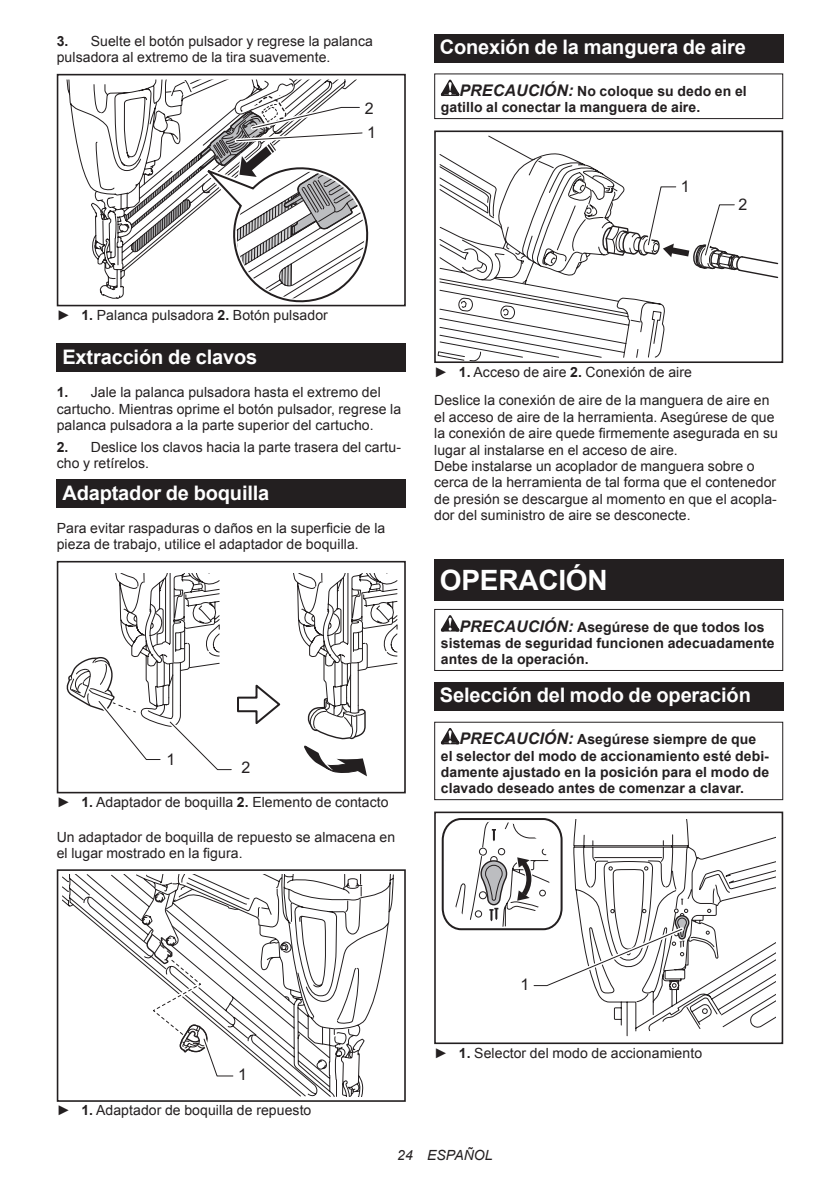
<style>
.page{position:relative;width:840px;height:1191px;background:#fff}
.page>*{position:absolute;margin:0;border:0;box-sizing:border-box;transform-origin:0 0}
.t1{font:700 28px "Arial";letter-spacing:-.01em;color:#fff}
.t2{font:700 20px "Arial";letter-spacing:-.01em;color:#fff}
.t3{font:16px "Arial";color:#231f20}
.t4{font:14px/16.4px "Arial";letter-spacing:.005em;color:#231f20}
.t5{font:700 14px/16.4px "Arial";letter-spacing:.005em;color:#231f20}
.t6{font:italic 14px "Arial";letter-spacing:.005em;color:#231f20}
.s1{font-weight:700}
.s2{font-style:italic;font-size:16px}
</style>
<div class="page">
<svg style="left:66px;top:79px;width:53px;height:220px"></svg>
<div style="left:57px;top:74px;width:348px;height:232px;border:2px solid #231f20"></div>
<svg style="left:119px;top:78px;width:260px;height:228px"></svg>
<div style="left:57px;top:344px;width:348px;height:28px;background:#231f20"></div>
<div style="left:57px;top:480px;width:348px;height:28px;background:#231f20"></div>
<div style="left:57px;top:561px;width:348px;height:232px;border:2px solid #231f20"></div>
<svg style="left:66px;top:573px;width:331px;height:203px"></svg>
<svg style="left:62px;top:875px;width:332px;height:221px"></svg>
<svg style="left:74px;top:875px;width:275px;height:194px"></svg>
<div style="left:57px;top:869px;width:348px;height:232px;border:2px solid #231f20"></div>
<svg style="left:144px;top:932px;width:93px;height:148px"></svg>
<div style="left:434px;top:34px;width:348px;height:29px;background:#231f20"></div>
<svg style="left:440px;top:80px;width:19px;height:16px"></svg>
<div style="left:434px;top:73px;width:348px;height:46px;border:1px solid #231f20"></div>
<svg style="left:437px;top:135px;width:228px;height:225px"></svg>
<div style="left:434px;top:130px;width:348px;height:233px;border:2px solid #231f20"></div>
<svg style="left:569px;top:174px;width:209px;height:105px"></svg>
<div style="left:434px;top:560px;width:348px;height:41px;background:#231f20"></div>
<svg style="left:440px;top:615px;width:19px;height:16px"></svg>
<div style="left:434px;top:609px;width:348px;height:62px;border:1px solid #231f20"></div>
<div style="left:434px;top:682px;width:348px;height:29px;background:#231f20"></div>
<svg style="left:440px;top:728px;width:19px;height:16px"></svg>
<div style="left:434px;top:721px;width:348px;height:79px;border:1px solid #231f20"></div>
<svg style="left:595px;top:837px;width:180px;height:199px"></svg>
<div style="left:434px;top:811px;width:348px;height:233px;border:2px solid #231f20"></div>
<svg style="left:441px;top:818px;width:276px;height:171px"></svg>
<p class="t4" style="left:57px;top:33px;width:317px"><span class="s1">3.</span> Suelte el botón pulsador y regrese la palanca pulsadora al extremo de la tira suavemente.</p>
<p class="t3" style="left:364px;top:97px;width:10px">2</p>
<p class="t3" style="left:367px;top:122px;width:10px">1</p>
<h2 class="t2" style="left:439px;top:34px;width:307px">Conexión de la manguera de aire</h2>
<p class="t5" style="left:440px;top:83px;width:307px;text-indent:19px"><span class="s2">PRECAUCIÓN:</span> No coloque su dedo en el gatillo al conectar la manguera de aire.</p>
<p class="t3" style="left:680px;top:176px;width:10px">1</p>
<p class="t3" style="left:738px;top:194px;width:10px">2</p>
<p class="t4" style="left:57px;top:307px;width:272px">► <span class="s1">1.</span> Palanca pulsadora <span class="s1">2.</span> Botón pulsador</p>
<h2 class="t2" style="left:62px;top:343px;width:196px">Extracción de clavos</h2>
<p class="t4" style="left:57px;top:384px;width:346px"><span class="s1">1.</span> Jale la palanca pulsadora hasta el extremo del cartucho. Mientras oprime el botón pulsador, regrese la palanca pulsadora a la parte superior del cartucho.</p>
<p class="t4" style="left:57px;top:439px;width:345px"><span class="s1">2.</span> Deslice los clavos hacia la parte trasera del cartu&shy;cho y retírelos.</p>
<h2 class="t2" style="left:62px;top:479px;width:208px">Adaptador de boquilla</h2>
<p class="t4" style="left:57px;top:520px;width:330px">Para evitar raspaduras o daños en la superficie de la pieza de trabajo, utilice el adaptador de boquilla.</p>
<p class="t3" style="left:166px;top:749px;width:10px">1</p>
<p class="t3" style="left:241px;top:757px;width:10px">2</p>
<p class="t4" style="left:57px;top:794px;width:333px">► <span class="s1">1.</span> Adaptador de boquilla <span class="s1">2.</span> Elemento de contacto</p>
<p class="t4" style="left:57px;top:828px;width:340px">Un adaptador de boquilla de repuesto se almacena en el lugar mostrado en la figura.</p>
<p class="t4" style="left:434px;top:357px;width:337px;line-height:28.8px">► <span class="s1">1.</span> Acceso de aire <span class="s1">2.</span> Conexión de aire<br>Deslice la conexión de aire de la manguera de aire en</p>
<p class="t4" style="left:434px;top:409px;width:345px">el acceso de aire de la herramienta. Asegúrese de que la conexión de aire quede firmemente asegurada en su lugar al instalarse en el acceso de aire.<br>Debe instalarse un acoplador de manguera sobre o cerca de la herramienta de tal forma que el contenedor de presión se descargue al momento en que el acopla&shy;dor del suministro de aire se desconecte.</p>
<h1 class="t1" style="left:439px;top:561px;width:169px">OPERACIÓN</h1>
<p class="t5" style="left:440px;top:619px;width:335px;text-indent:19px"><span class="s2">PRECAUCIÓN:</span> Asegúrese de que todos los sistemas de seguridad funcionen adecuadamente antes de la operación.</p>
<h2 class="t2" style="left:439px;top:682px;width:312px">Selección del modo de operación</h2>
<p class="t5" style="left:440px;top:731px;width:330px;text-indent:19px"><span class="s2">PRECAUCIÓN:</span> Asegúrese siempre de que el selector del modo de accionamiento esté debi&shy;damente ajustado en la posición para el modo de clavado deseado antes de comenzar a clavar.</p>
<p class="t3" style="left:238px;top:1064px;width:10px">1</p>
<p class="t4" style="left:57px;top:1102px;width:256px">► <span class="s1">1.</span> Adaptador de boquilla de repuesto</p>
<p class="t3" style="left:520px;top:974px;width:10px">1</p>
<p class="t4" style="left:434px;top:1044px;width:269px">► <span class="s1">1.</span> Selector del modo de accionamiento</p>
<p class="t6" style="left:397px;top:1146px;width:97px">24 ESPAÑOL</p>
</div>
